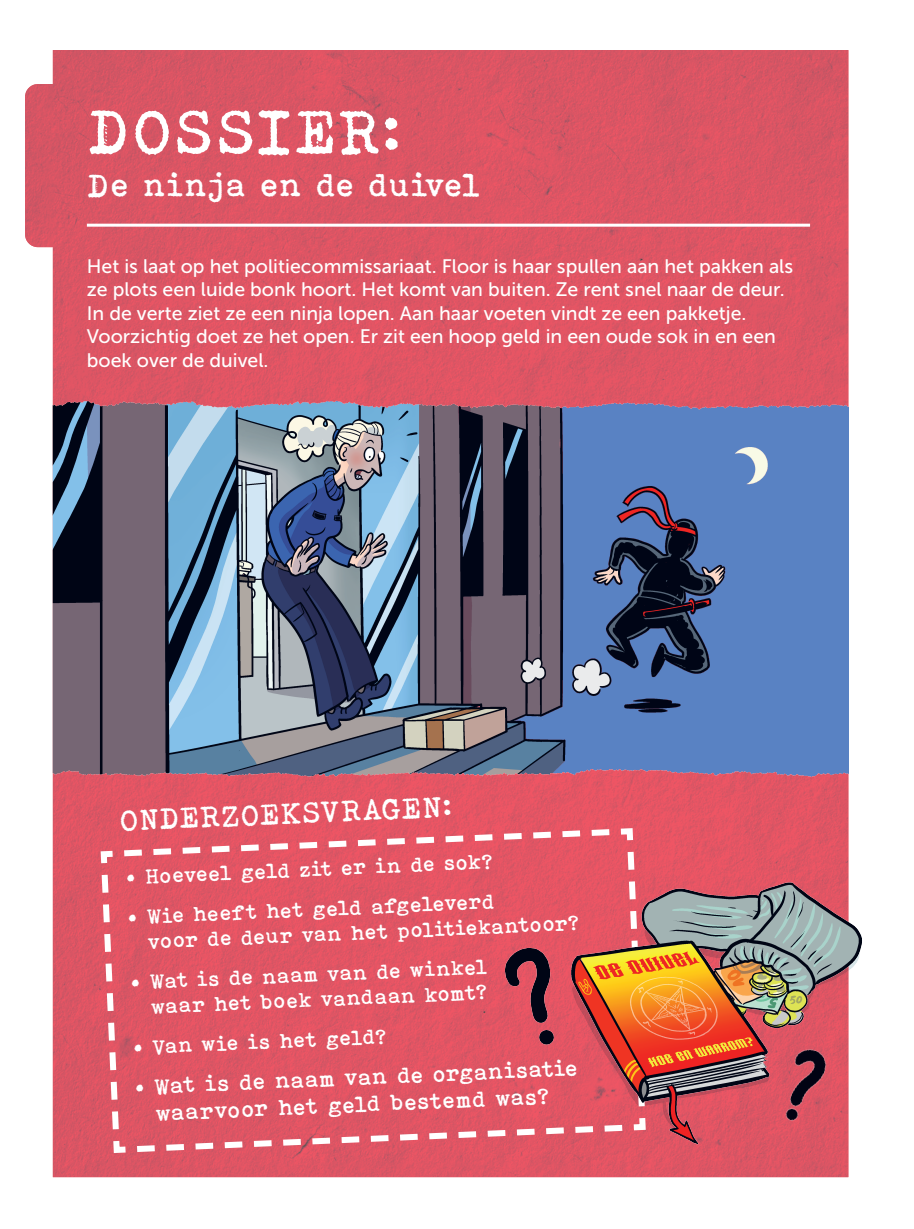
<style>
.page{position:relative;width:914px;height:1229px;background:#fff}
.page>*{position:absolute;margin:0;border:0;box-sizing:border-box;transform-origin:0 0}
.t1{font:63.15px "Bohemian Typewriter";letter-spacing:.005em;color:#fff}
.t2{font:33px "Bohemian Typewriter";color:#fff}
.t3{font:30px "Bohemian Typewriter";color:#fff}
.t4{font:22.5px/26.8px "Bohemian Typewriter";color:#fff}
.t5{font:21px/25.7px "Bohemian Typewriter";color:#fff}
.t6{font:19.5px/23.4px "Museo Sans 500";color:#fff}
</style>
<div class="page">
<img style="left:25px;top:50px;width:823px;height:1127px">
<hr style="left:87px;top:224px;width:723px;height:3px;background:#fff">
<img style="left:53px;top:388px;width:795px;height:404px">
<img style="left:648px;top:877px;width:214px;height:278px">
<img style="left:767px;top:1039px;width:76px;height:103px">
<svg style="left:98px;top:826px;width:550px;height:329px;background:#de5a65"></svg>
<h1 class="t1" style="left:87px;top:94px;width:316px">DOSSIER:</h1>
<h2 class="t2" style="left:87px;top:166px;width:395px">De ninja en de duivel</h2>
<p class="t6" style="left:87px;top:255px;width:707px">Het is laat op het politiecommissariaat. Floor is haar spullen aan het pakken als ze plots een luide bonk hoort. Het komt van buiten. Ze rent snel naar de deur.<br>In de verte ziet ze een ninja lopen. Aan haar voeten vindt ze een pakketje.<br>Voorzichtig doet ze het open. Er zit een hoop geld in een oude sok in en een boek over de duivel.</p>
<h3 class="t3" style="left:119px;top:804px;width:334px;rotate:-3deg">ONDERZOEKSVRAGEN:</h3>
<p class="t5" style="left:144px;top:864px;width:350px;rotate:-3deg">Hoeveel geld zit er in de sok?</p>
<p class="t5" style="left:146px;top:905px;width:433px;rotate:-3deg">Wie heeft het geld afgeleverd<br>voor de deur van het politiekantoor?</p>
<p class="t5" style="left:149px;top:970px;width:340px;line-height:25.2px;rotate:-3deg">Wat is de naam van de winkel waar het boek vandaan komt?</p>
<p class="t5" style="left:151px;top:1034px;width:236px;rotate:-3deg">Van wie is het geld?</p>
<p class="t4" style="left:153px;top:1074px;width:425px;rotate:-3deg">Wat is de naam van de organisatie waarvoor het geld bestemd was?</p>
</div>
